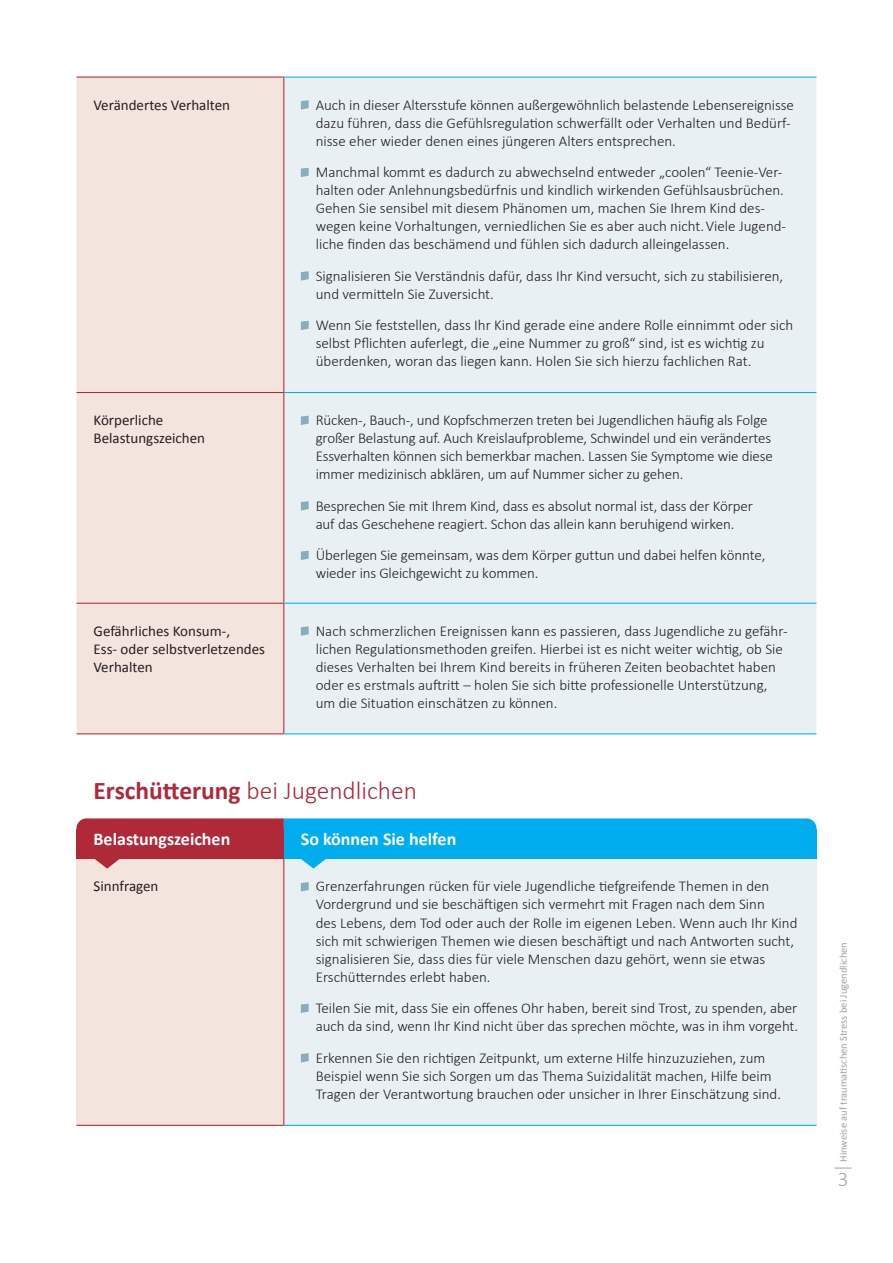
<style>
.page{position:relative;width:893px;height:1263px;background:#fff}
.page>*{position:absolute;margin:0;border:0;box-sizing:border-box;transform-origin:0 0}
.t1{font:300 25.5px "Calibri";color:#af2938}
.t2{font:300 21px "Calibri";color:#a3a3a3}
.t3{font:700 18px "Calibri";color:#fff}
.t4{font:300 15px/18px "Calibri";color:#231f20}
.t5{font:15px/18px "Calibri";color:#231f20}
.t6{font:10.5px "Calibri";color:#a3a3a3}
.s1{font-weight:700}
</style>
<div class="page">
<svg style="left:834px;top:1168px;width:17px;height:1px"></svg>
<svg style="left:77px;top:818px;width:739px;height:11px"></svg>
<div style="left:77px;top:829px;width:207px;height:30px;background:#af2938"></div>
<div style="left:284px;top:829px;width:532px;height:30px;background:#00aeef"></div>
<div style="left:77px;top:859px;width:207px;height:266px;background:#f4e4de"></div>
<div style="left:284px;top:859px;width:532px;height:266px;background:#e8f0f4"></div>
<hr style="left:283px;top:859px;width:1px;height:266px;background:#af2938">
<hr style="left:77px;top:1125px;width:207px;height:1px;background:#af2938">
<hr style="left:284px;top:1125px;width:532px;height:1px;background:#00aeef">
<svg style="left:301px;top:882px;width:8px;height:9px"></svg>
<svg style="left:301px;top:1004px;width:8px;height:9px"></svg>
<svg style="left:301px;top:1053px;width:8px;height:9px"></svg>
<svg style="left:95px;top:859px;width:25px;height:10px"></svg>
<svg style="left:301px;top:859px;width:25px;height:10px"></svg>
<div style="left:77px;top:78px;width:206px;height:655px;background:#f4e4de"></div>
<div style="left:284px;top:78px;width:532px;height:655px;background:#e8f0f4"></div>
<hr style="left:283px;top:78px;width:1px;height:314px;background:#af2938">
<hr style="left:77px;top:392px;width:207px;height:1px;background:#af2938">
<hr style="left:283px;top:393px;width:1px;height:210px;background:#af2938">
<hr style="left:77px;top:603px;width:207px;height:1px;background:#af2938">
<hr style="left:283px;top:604px;width:1px;height:129px;background:#af2938">
<hr style="left:77px;top:733px;width:207px;height:1px;background:#af2938">
<hr style="left:284px;top:392px;width:532px;height:1px;background:#00aeef">
<hr style="left:284px;top:603px;width:532px;height:1px;background:#00aeef">
<hr style="left:284px;top:733px;width:532px;height:1px;background:#00aeef">
<hr style="left:284px;top:77px;width:532px;height:1px;background:#00aeef">
<hr style="left:77px;top:77px;width:207px;height:1px;background:#af2938">
<svg style="left:301px;top:100px;width:8px;height:10px"></svg>
<svg style="left:301px;top:168px;width:8px;height:9px"></svg>
<svg style="left:301px;top:271px;width:8px;height:10px"></svg>
<svg style="left:301px;top:321px;width:8px;height:9px"></svg>
<svg style="left:301px;top:416px;width:8px;height:9px"></svg>
<svg style="left:301px;top:501px;width:8px;height:9px"></svg>
<svg style="left:301px;top:551px;width:8px;height:9px"></svg>
<svg style="left:301px;top:626px;width:8px;height:10px"></svg>
<p class="t5" style="left:94px;top:95px;width:138px">Verändertes Verhalten</p>
<p class="t4" style="left:316px;top:95px;width:480px">Auch in dieser Altersstufe können außergewöhnlich belastende Lebensereignisse dazu führen, dass die Gefühlsregulation schwerfällt oder Verhalten und Bedürf&shy;nisse eher wieder denen eines jüngeren Alters entsprechen.</p>
<p class="t4" style="left:316px;top:163px;width:472px">Manchmal kommt es dadurch zu abwechselnd entweder „coolen“ Teenie-Ver&shy;halten oder Anlehnungsbedürfnis und kindlich wirkenden Gefühlsausbrüchen.<br>Gehen Sie sensibel mit diesem Phänomen um, machen Sie Ihrem Kind des&shy;wegen keine Vorhaltungen, verniedlichen Sie es aber auch nicht. Viele Jugend&shy;liche finden das beschämend und fühlen sich dadurch alleingelassen.</p>
<p class="t4" style="left:316px;top:266px;width:469px">Signalisieren Sie Verständnis dafür, dass Ihr Kind versucht, sich zu stabilisieren, und vermitteln Sie Zuversicht.</p>
<p class="t4" style="left:316px;top:316px;width:479px">Wenn Sie feststellen, dass Ihr Kind gerade eine andere Rolle einnimmt oder sich selbst Pflichten auferlegt, die „eine Nummer zu groß“ sind, ist es wichtig zu überdenken, woran das liegen kann. Holen Sie sich hierzu fachlichen Rat.</p>
<p class="t5" style="left:94px;top:411px;width:113px">Körperliche<br>Belastungszeichen</p>
<p class="t4" style="left:316px;top:411px;width:459px">Rücken-, Bauch-, und Kopfschmerzen treten bei Jugendlichen häufig als Folge großer Belastung auf. Auch Kreislaufprobleme, Schwindel und ein verändertes Essverhalten können sich bemerkbar machen. Lassen Sie Symptome wie diese immer medizinisch abklären, um auf Nummer sicher zu gehen.</p>
<p class="t4" style="left:316px;top:496px;width:439px">Besprechen Sie mit Ihrem Kind, dass es absolut normal ist, dass der Körper auf das Geschehene reagiert. Schon das allein kann beruhigend wirken.</p>
<p class="t4" style="left:316px;top:546px;width:451px">Überlegen Sie gemeinsam, was dem Körper guttun und dabei helfen könnte, wieder ins Gleichgewicht zu kommen.</p>
<p class="t5" style="left:94px;top:621px;width:173px">Gefährliches Konsum-,<br>Ess- oder selbstverletzendes<br>Verhalten</p>
<p class="t4" style="left:316px;top:622px;width:473px">Nach schmerzlichen Ereignissen kann es passieren, dass Jugendliche zu gefähr&shy;lichen Regulationsmethoden greifen. Hierbei ist es nicht weiter wichtig, ob Sie dieses Verhalten bei Ihrem Kind bereits in früheren Zeiten beobachtet haben oder es erstmals auftritt – holen Sie sich bitte professionelle Unterstützung, um die Situation einschätzen zu können.</p>
<h1 class="t1" style="left:94px;top:775px;width:325px"><span class="s1">Erschütterung</span> bei Jugendlichen</h1>
<p class="t3" style="left:94px;top:828px;width:138px">Belastungszeichen</p>
<p class="t3" style="left:301px;top:828px;width:157px">So können Sie helfen</p>
<p class="t5" style="left:94px;top:877px;width:66px">Sinnfragen</p>
<p class="t4" style="left:316px;top:877px;width:483px">Grenzerfahrungen rücken für viele Jugendliche tiefgreifende Themen in den Vordergrund und sie beschäftigen sich vermehrt mit Fragen nach dem Sinn<br>des Lebens, dem Tod oder auch der Rolle im eigenen Leben. Wenn auch Ihr Kind sich mit schwierigen Themen wie diesen beschäftigt und nach Antworten sucht, signalisieren Sie, dass dies für viele Menschen dazu gehört, wenn sie etwas Erschütterndes erlebt haben.</p>
<p class="t4" style="left:316px;top:999px;width:484px">Teilen Sie mit, dass Sie ein offenes Ohr haben, bereit sind Trost, zu spenden, aber auch da sind, wenn Ihr Kind nicht über das sprechen möchte, was in ihm vorgeht.</p>
<p class="t4" style="left:316px;top:1048px;width:467px">Erkennen Sie den richtigen Zeitpunkt, um externe Hilfe hinzuzuziehen, zum<br>Beispiel wenn Sie sich Sorgen um das Thema Suizidalität machen, Hilfe beim<br>Tragen der Verantwortung brauchen oder unsicher in Ihrer Einschätzung sind.</p>
<p class="t6" style="left:836px;top:1162px;width:221px;rotate:-90deg">Hinweise auf traumatischen Stress bei Jugendlichen</p>
<h2 class="t2" style="left:838px;top:1166px;width:12px">3</h2>
</div>
